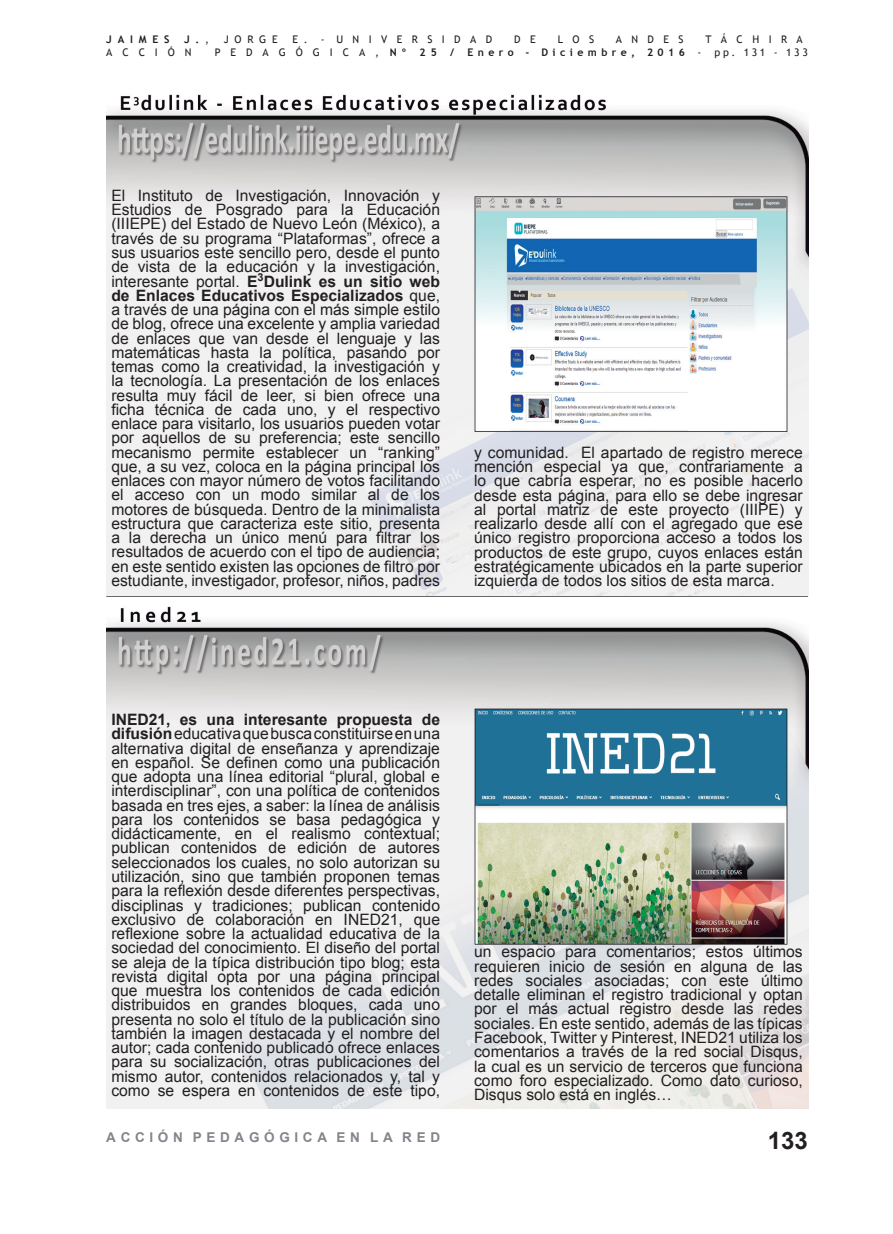
<style>
.page{position:relative;width:893px;height:1234px;background:#fff}
.page>*{position:absolute;margin:0;border:0;box-sizing:border-box;transform-origin:0 0}
.t1{font:700 24px "Arial";color:#231f20}
.t2{font:15.6px/14.2px "Arial";color:#231f20;text-align:justify}
.t3{font:700 13.5px "Arial";letter-spacing:.345em;color:#82858b}
.t4{font:10.5px "Trebuchet MS";letter-spacing:.9em;color:#231f20}
.t5{font:700 10.5px "Trebuchet MS";letter-spacing:.42em;color:#231f20}
.t6{font:10.5px "Trebuchet MS";letter-spacing:.95em;color:#231f20}
.s1{font-weight:400}
.s2{font-weight:700}
</style>
<div class="page">
<hr style="left:106px;top:595px;width:702px;height:1px;background:#231f20">
<img style="left:106px;top:94px;width:702px;height:501px">
<img style="left:106px;top:606px;width:702px;height:501px">
<p class="t5" style="left:106px;top:33px;width:65px">Jaimes</p>
<p class="t5" style="left:184px;top:33px;width:26px">J.<span class="s1">,</span></p>
<p class="t4" style="left:224px;top:33px;width:56px">JORGE</p>
<p class="t4" style="left:293px;top:33px;width:201px">E. - UNIVERSIDAD</p>
<p class="t4" style="left:514px;top:33px;width:23px">D E</p>
<p class="t4" style="left:558px;top:33px;width:38px">LOS</p>
<p class="t4" style="left:616px;top:33px;width:69px">ANDES</p>
<p class="t4" style="left:705px;top:33px;width:99px">TÁCHIRA</p>
<p class="t4" style="left:106px;top:45px;width:87px">ACCIÓN</p>
<p class="t6" style="left:215px;top:45px;width:193px">PEDAGÓGICA, <span class="s2">Nº</span></p>
<p class="t5" style="left:419px;top:45px;width:19px">2 5</p>
<p class="t5" style="left:450px;top:45px;width:6px">/</p>
<p class="t5" style="left:467px;top:45px;width:235px">E nero - Diciembre, 2016 <span class="s1">-</span></p>
<p class="t4" style="left:714px;top:45px;width:95px">PP. 131 - 133</p>
<p class="t2" style="left:111px;top:188px;width:330px">El Instituto de Investigación, Innovación y Estudios de Posgrado para la Educación (IIIEPE) del Estado de Nuevo León (México), a través de su programa “Plataformas”, ofrece a sus usuarios este sencillo pero, desde el punto de vista de la educación y la investigación, interesante portal. <span class="s2">E</span><sup>3</sup><span class="s2">Dulink es un sitio web de Enlaces Educativos Especializados</span> que, a través de una página con el más simple estilo de blog, ofrece una excelente y amplia variedad de enlaces que van desde el lenguaje y las matemáticas hasta la política, pasando por temas como la creatividad, la investigación y la tecnología. La presentación de los enlaces resulta muy fácil de leer, si bien ofrece una ficha técnica de cada uno, y el respectivo enlace para visitarlo, los usuarios pueden votar por aquellos de su preferencia; este sencillo mecanismo permite establecer un “ranking” que, a su vez, coloca en la página principal los enlaces con mayor número de votos facilitando el acceso con un modo similar al de los motores de búsqueda. Dentro de la minimalista estructura que caracteriza este sitio, presenta a la derecha un único menú para filtrar los resultados de acuerdo con el tipo de audiencia; en este sentido existen las opciones de filtro por estudiante, investigador, profesor, niños, padres</p>
<p class="t2" style="left:474px;top:445px;width:330px">y comunidad. El apartado de registro merece mención especial ya que, contrariamente a lo que cabría esperar, no es posible hacerlo desde esta página, para ello se debe ingresar al portal matriz de este proyecto (IIIPE) y realizarlo desde allí con el agregado que ese único registro proporciona acceso a todos los productos de este grupo, cuyos enlaces están estratégicamente ubicados en la parte superior izquierda de todos los sitios de esta marca.</p>
<p class="t2" style="left:111px;top:712px;width:330px"><span class="s2">INED21, es una interesante propuesta de difusión</span> educativa que busca constituirse en una alternativa digital de enseñanza y aprendizaje en español. Se definen como una publicación que adopta una línea editorial “plural, global e interdisciplinar”, con una política de contenidos basada en tres ejes, a saber: la línea de análisis para los contenidos se basa pedagógica y didácticamente, en el realismo contextual; publican contenidos de edición de autores seleccionados los cuales, no solo autorizan su utilización, sino que también proponen temas para la reflexión desde diferentes perspectivas, disciplinas y tradiciones; publican contenido exclusivo de colaboración en INED21, que reflexione sobre la actualidad educativa de la sociedad del conocimiento. El diseño del portal se aleja de la típica distribución tipo blog; esta revista digital opta por una página principal que muestra los contenidos de cada edición distribuidos en grandes bloques, cada uno presenta no solo el título de la publicación sino también la imagen destacada y el nombre del autor; cada contenido publicado ofrece enlaces para su socialización, otras publicaciones del mismo autor, contenidos relacionados y, tal y como se espera en contenidos de este tipo,</p>
<p class="t3" style="left:106px;top:1127px;width:335px">Acción Pedagógica en la Red</p>
<p class="t2" style="left:474px;top:944px;width:330px">un espacio para comentarios; estos últimos requieren inicio de sesión en alguna de las redes sociales asociadas; con este último detalle eliminan el registro tradicional y optan por el más actual registro desde las redes sociales. En este sentido, además de las típicas Facebook, Twitter y Pinterest, INED21 utiliza los comentarios a través de la red social Disqus, la cual es un servicio de terceros que funciona como foro especializado. Como dato curioso, Disqus solo está en inglés…</p>
<h1 class="t1" style="left:768px;top:1124px;width:42px">133</h1>
</div>
